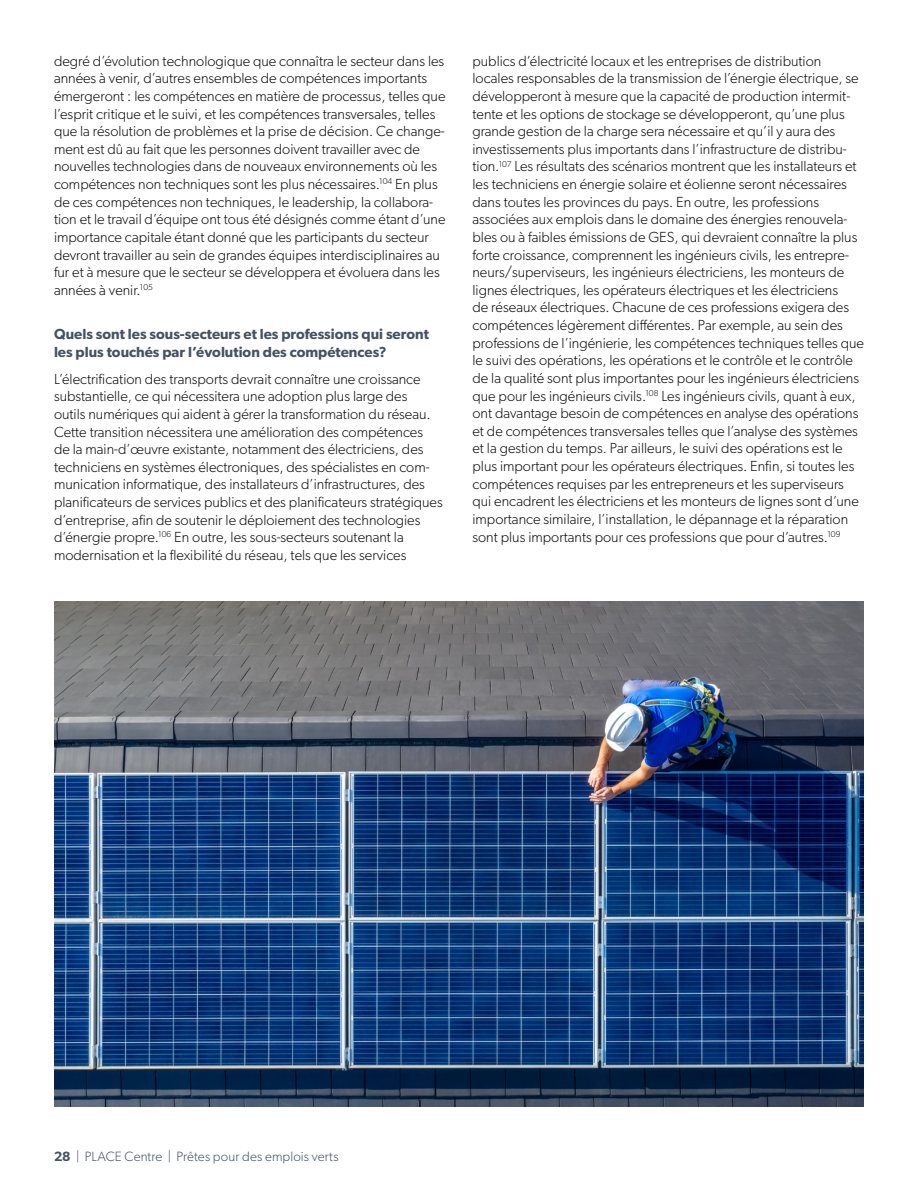
<style>
.page{position:relative;width:918px;height:1188px;background:#fff}
.page>*{position:absolute;margin:0;border:0;box-sizing:border-box;transform-origin:0 0}
.Text{font:300 14.7px/17.5px "Gibson";color:#0a0a0a}
.t1{font:600 14.7px/17.7px "Gibson";color:#435363}
.t2{font:300 13.5px "Gibson";letter-spacing:.005em;color:#435363}
.s1{font-weight:600}
</style>
<div class="page">
<img style="left:54px;top:601px;width:810px;height:506px">
<p class="Text" style="left:54px;top:52px;width:393px">degré d’évolution technologique que connaîtra le secteur dans les années à venir, d’autres ensembles de compétences importants émergeront : les compétences en matière de processus, telles que l’esprit critique et le suivi, et les compétences transversales, telles que la résolution de problèmes et la prise de décision. Ce change&shy;ment est dû au fait que les personnes doivent travailler avec de nouvelles technologies dans de nouveaux environnements où les compétences non techniques sont les plus nécessaires.<sup>104</sup> En plus de ces compétences non techniques, le leadership, la collabora&shy;tion et le travail d’équipe ont tous été désignés comme étant d’une importance capitale étant donné que les participants du secteur devront travailler au sein de grandes équipes interdisciplinaires au fur et à mesure que le secteur se développera et évoluera dans les années à venir.<sup>105</sup></p>
<h4 class="t1" style="left:54px;top:325px;width:376px">Quels sont les sous-secteurs et les professions qui seront les plus touchés par l’évolution des compétences?</h4>
<p class="Text" style="left:54px;top:370px;width:390px">L’électrification des transports devrait connaître une croissance substantielle, ce qui nécessitera une adoption plus large des<br>outils numériques qui aident à gérer la transformation du réseau.<br>Cette transition nécessitera une amélioration des compétences<br>de la main-d’œuvre existante, notamment des électriciens, des techniciens en systèmes électroniques, des spécialistes en com&shy;munication informatique, des installateurs d’infrastructures, des planificateurs de services publics et des planificateurs stratégiques d’entreprise, afin de soutenir le déploiement des technologies d’énergie propre.<sup>106</sup> En outre, les sous-secteurs soutenant la modernisation et la flexibilité du réseau, tels que les services</p>
<p class="Text" style="left:472px;top:52px;width:393px">publics d’électricité locaux et les entreprises de distribution locales responsables de la transmission de l’énergie électrique, se développeront à mesure que la capacité de production intermit&shy;tente et les options de stockage se développeront, qu’une plus grande gestion de la charge sera nécessaire et qu’il y aura des investissements plus importants dans l’infrastructure de distribu&shy;tion.<sup>107</sup> Les résultats des scénarios montrent que les installateurs et les techniciens en énergie solaire et éolienne seront nécessaires dans toutes les provinces du pays. En outre, les professions associées aux emplois dans le domaine des énergies renouvela&shy;bles ou à faibles émissions de GES, qui devraient connaître la plus forte croissance, comprennent les ingénieurs civils, les entrepre&shy;neurs/superviseurs, les ingénieurs électriciens, les monteurs de lignes électriques, les opérateurs électriques et les électriciens<br>de réseaux électriques. Chacune de ces professions exigera des compétences légèrement différentes. Par exemple, au sein des professions de l’ingénierie, les compétences techniques telles que le suivi des opérations, les opérations et le contrôle et le contrôle de la qualité sont plus importantes pour les ingénieurs électriciens que pour les ingénieurs civils.<sup>108</sup> Les ingénieurs civils, quant à eux, ont davantage besoin de compétences en analyse des opérations et de compétences transversales telles que l’analyse des systèmes et la gestion du temps. Par ailleurs, le suivi des opérations est le plus important pour les opérateurs électriques. Enfin, si toutes les compétences requises par les entrepreneurs et les superviseurs qui encadrent les électriciens et les monteurs de lignes sont d’une importance similaire, l’installation, le dépannage et la réparation sont plus importants pour ces professions que pour d’autres.<sup>109</sup></p>
<p class="t2" style="left:54px;top:1148px;width:286px"><span class="s1">28</span> | PLACE Centre | Prêtes pour des emplois verts</p>
</div>
